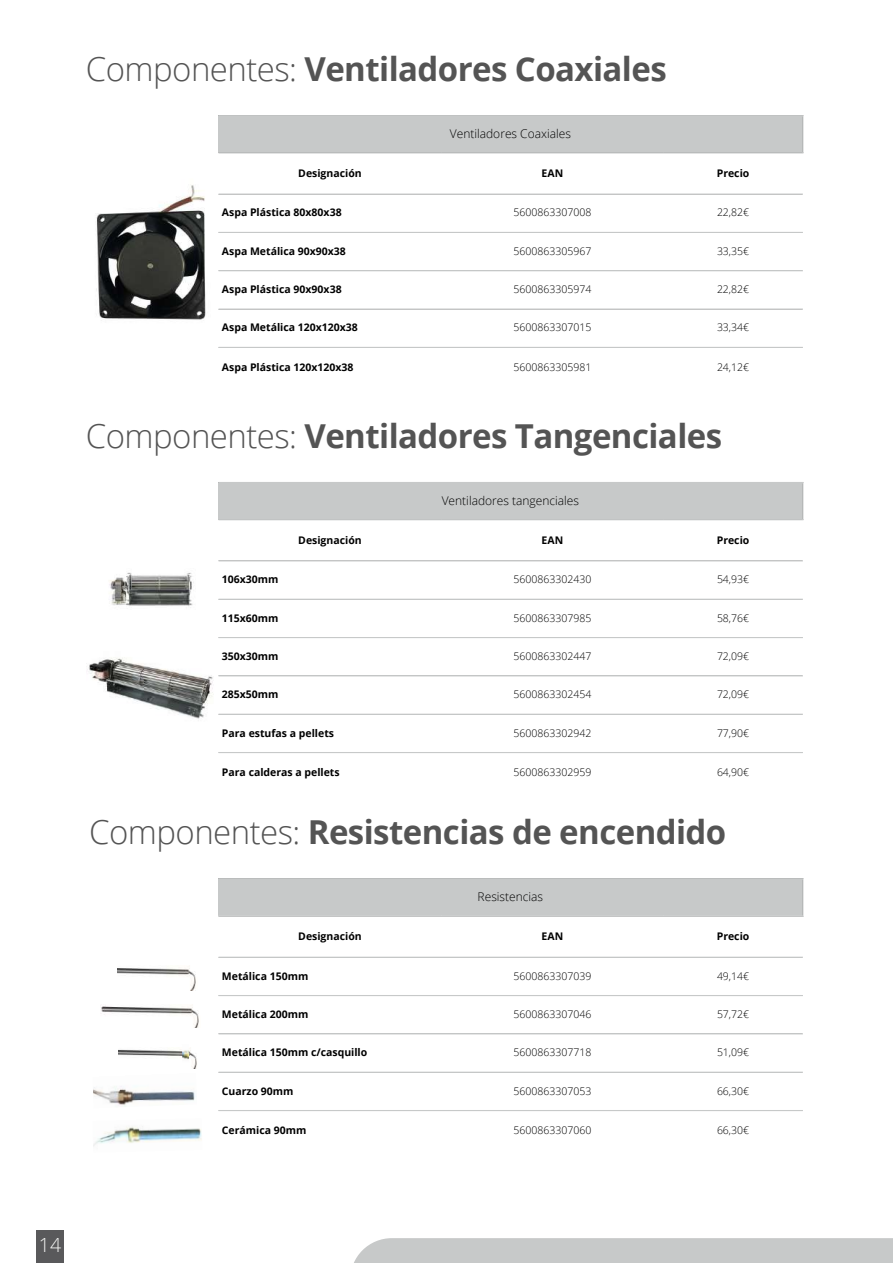
<style>
.page{position:relative;width:893px;height:1264px;background:#fff}
.page>*{position:absolute;margin:0;border:0;box-sizing:border-box;transform-origin:0 0}
.t1{font:700 33px "Open Sans";letter-spacing:-.015em;color:#545454}
.t2{font:300 19.5px "Open Sans";color:#f7f8f6}
.t3{font:300 12px "Open Sans";color:#000}
.t4{font:700 10.5px "Open Sans";color:#000}
.t5{font:300 10.5px "Open Sans";color:#000}
.s1{font-weight:300}
</style>
<div class="page">
<img style="left:96px;top:185px;width:110px;height:135px">
<img style="left:87px;top:658px;width:126px;height:61px">
<img style="left:109px;top:572px;width:85px;height:34px">
<img style="left:118px;top:968px;width:78px;height:22px">
<img style="left:101px;top:1006px;width:98px;height:21px">
<img style="left:93px;top:1086px;width:102px;height:21px">
<img style="left:93px;top:1126px;width:109px;height:20px">
<img style="left:118px;top:1049px;width:79px;height:19px">
<img style="left:182px;top:1049px;width:7px;height:13px">
<div style="left:218px;top:115px;width:585px;height:38px;background:#c7c9c9"></div>
<svg style="left:218px;top:153px;width:585px;height:195px"></svg>
<hr style="left:218px;top:193px;width:584px;height:2px;background:#c7c9c9">
<hr style="left:218px;top:232px;width:584px;height:1px;background:#c7c9c9">
<hr style="left:218px;top:270px;width:584px;height:1px;background:#c7c9c9">
<hr style="left:218px;top:308px;width:584px;height:1px;background:#c7c9c9">
<hr style="left:218px;top:347px;width:584px;height:1px;background:#c7c9c9">
<div style="left:218px;top:482px;width:585px;height:38px;background:#c7c9c9"></div>
<svg style="left:218px;top:520px;width:585px;height:233px"></svg>
<hr style="left:218px;top:560px;width:584px;height:1px;background:#c7c9c9">
<hr style="left:218px;top:598px;width:584px;height:2px;background:#c7c9c9">
<hr style="left:218px;top:637px;width:584px;height:1px;background:#c7c9c9">
<hr style="left:218px;top:675px;width:584px;height:1px;background:#c7c9c9">
<hr style="left:218px;top:713px;width:584px;height:1px;background:#c7c9c9">
<hr style="left:218px;top:752px;width:584px;height:1px;background:#c7c9c9">
<div style="left:218px;top:878px;width:585px;height:38px;background:#c7c9c9"></div>
<svg style="left:218px;top:916px;width:585px;height:195px"></svg>
<hr style="left:218px;top:956px;width:584px;height:1px;background:#c7c9c9">
<hr style="left:218px;top:995px;width:584px;height:1px;background:#c7c9c9">
<hr style="left:218px;top:1033px;width:584px;height:1px;background:#c7c9c9">
<hr style="left:218px;top:1071px;width:584px;height:1px;background:#c7c9c9">
<hr style="left:218px;top:1109px;width:584px;height:2px;background:#c7c9c9">
<div style="left:350px;top:1238px;width:542px;height:24px;background:#c7c9c9"></div>
<div style="left:37px;top:1229px;width:26px;height:33px;background:#59595b"></div>
<h1 class="t1" style="left:86px;top:46px;width:582px"><span class="s1">Componentes:</span> Ventiladores Coaxiales</h1>
<p class="t3" style="left:450px;top:125px;width:123px">Ventiladores Coaxiales</p>
<p class="t4" style="left:298px;top:166px;width:65px">Designación</p>
<p class="t4" style="left:541px;top:166px;width:23px">EAN</p>
<p class="t4" style="left:716px;top:166px;width:34px">Precio</p>
<p class="t4" style="left:222px;top:205px;width:121px">Aspa Plástica 80x80x38</p>
<p class="t5" style="left:513px;top:205px;width:79px">5600863307008</p>
<p class="t5" style="left:717px;top:205px;width:34px">22,82€</p>
<p class="t4" style="left:222px;top:243px;width:125px">Aspa Metálica 90x90x38</p>
<p class="t5" style="left:513px;top:243px;width:79px">5600863305967</p>
<p class="t5" style="left:717px;top:243px;width:34px">33,35€</p>
<p class="t4" style="left:222px;top:282px;width:121px">Aspa Plástica 90x90x38</p>
<p class="t5" style="left:513px;top:282px;width:79px">5600863305974</p>
<p class="t5" style="left:717px;top:282px;width:34px">22,82€</p>
<p class="t4" style="left:222px;top:320px;width:137px">Aspa Metálica 120x120x38</p>
<p class="t5" style="left:513px;top:320px;width:79px">5600863307015</p>
<p class="t5" style="left:717px;top:320px;width:34px">33,34€</p>
<p class="t4" style="left:222px;top:359px;width:133px">Aspa Plástica 120x120x38</p>
<p class="t5" style="left:513px;top:359px;width:79px">5600863305981</p>
<p class="t5" style="left:717px;top:359px;width:34px">24,12€</p>
<h1 class="t1" style="left:86px;top:413px;width:637px"><span class="s1">Componentes:</span> Ventiladores Tangenciales</h1>
<p class="t3" style="left:441px;top:492px;width:139px">Ventiladores tangenciales</p>
<p class="t4" style="left:298px;top:532px;width:65px">Designación</p>
<p class="t4" style="left:541px;top:532px;width:23px">EAN</p>
<p class="t4" style="left:716px;top:532px;width:34px">Precio</p>
<p class="t4" style="left:222px;top:572px;width:58px">106x30mm</p>
<p class="t5" style="left:513px;top:572px;width:79px">5600863302430</p>
<p class="t5" style="left:717px;top:572px;width:34px">54,93€</p>
<p class="t4" style="left:222px;top:610px;width:58px">115x60mm</p>
<p class="t5" style="left:513px;top:610px;width:79px">5600863307985</p>
<p class="t5" style="left:717px;top:610px;width:34px">58,76€</p>
<p class="t4" style="left:222px;top:648px;width:58px">350x30mm</p>
<p class="t5" style="left:513px;top:648px;width:79px">5600863302447</p>
<p class="t5" style="left:717px;top:648px;width:34px">72,09€</p>
<p class="t4" style="left:222px;top:687px;width:58px">285x50mm</p>
<p class="t5" style="left:513px;top:687px;width:79px">5600863302454</p>
<p class="t5" style="left:717px;top:687px;width:34px">72,09€</p>
<p class="t4" style="left:222px;top:725px;width:114px">Para estufas a pellets</p>
<p class="t5" style="left:513px;top:725px;width:79px">5600863302942</p>
<p class="t5" style="left:717px;top:725px;width:34px">77,90€</p>
<p class="t4" style="left:222px;top:764px;width:119px">Para calderas a pellets</p>
<p class="t5" style="left:513px;top:764px;width:79px">5600863302959</p>
<p class="t5" style="left:717px;top:764px;width:34px">64,90€</p>
<h1 class="t1" style="left:89px;top:809px;width:638px"><span class="s1">Componentes:</span> Resistencias de encendido</h1>
<p class="t3" style="left:477px;top:888px;width:67px">Resistencias</p>
<p class="t4" style="left:298px;top:928px;width:65px">Designación</p>
<p class="t4" style="left:541px;top:928px;width:23px">EAN</p>
<p class="t4" style="left:716px;top:928px;width:34px">Precio</p>
<p class="t4" style="left:222px;top:968px;width:88px">Metálica 150mm</p>
<p class="t5" style="left:513px;top:968px;width:79px">5600863307039</p>
<p class="t5" style="left:717px;top:968px;width:34px">49,14€</p>
<p class="t4" style="left:222px;top:1006px;width:88px">Metálica 200mm</p>
<p class="t5" style="left:513px;top:1006px;width:79px">5600863307046</p>
<p class="t5" style="left:717px;top:1006px;width:34px">57,72€</p>
<p class="t4" style="left:222px;top:1044px;width:147px">Metálica 150mm c/casquillo</p>
<p class="t5" style="left:513px;top:1044px;width:79px">5600863307718</p>
<p class="t5" style="left:717px;top:1044px;width:34px">51,09€</p>
<p class="t4" style="left:222px;top:1083px;width:73px">Cuarzo 90mm</p>
<p class="t5" style="left:513px;top:1083px;width:79px">5600863307053</p>
<p class="t5" style="left:717px;top:1083px;width:34px">66,30€</p>
<p class="t4" style="left:222px;top:1122px;width:86px">Cerámica 90mm</p>
<p class="t5" style="left:513px;top:1122px;width:79px">5600863307060</p>
<p class="t5" style="left:717px;top:1122px;width:34px">66,30€</p>
<h2 class="t2" style="left:39px;top:1231px;width:24px">14</h2>
</div>
